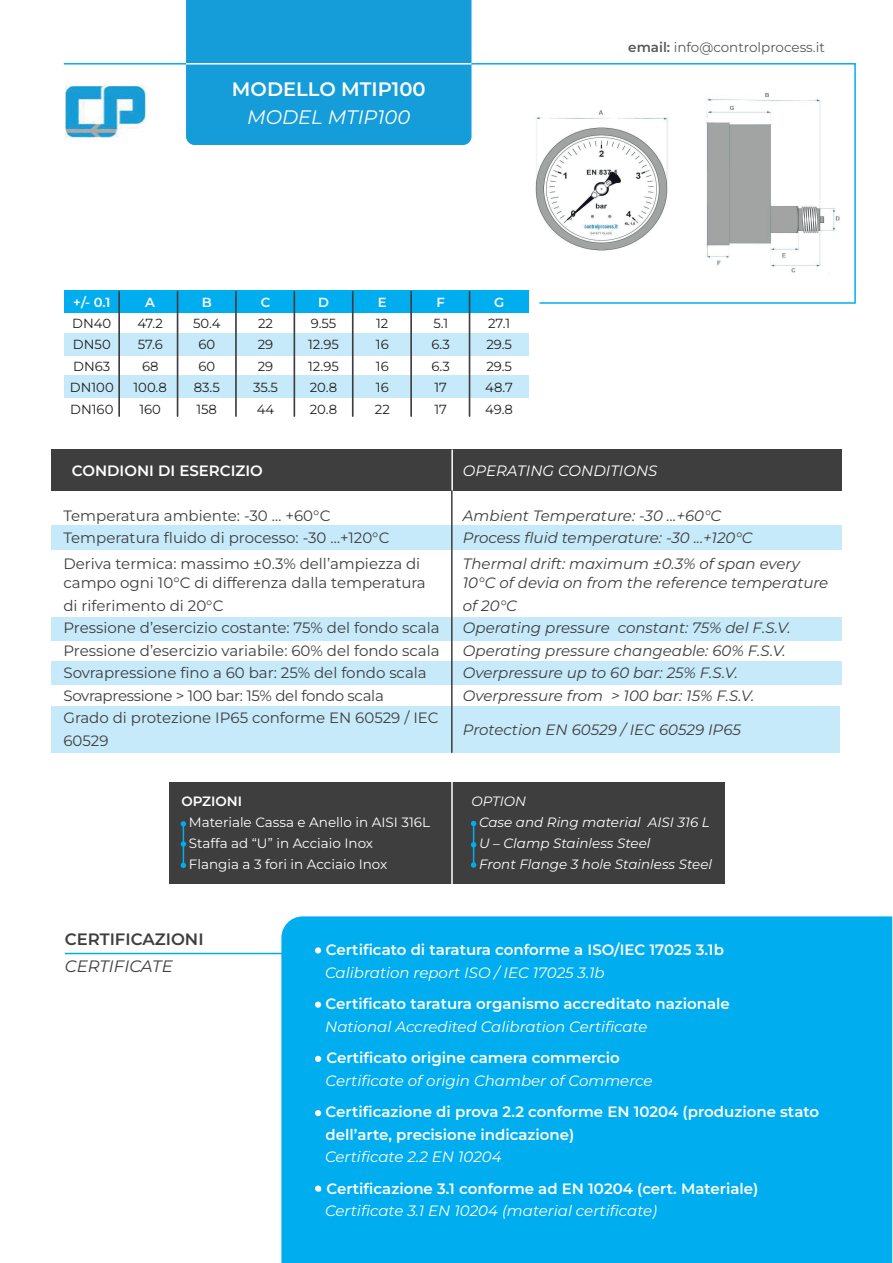
<style>
.page{position:relative;width:893px;height:1263px;background:#fff}
.page>*{position:absolute;margin:0;border:0;box-sizing:border-box;transform-origin:0 0}
.t1{font:600 19.5px "Montserrat";color:#fff}
.t2{font:italic 19.5px "Montserrat";color:#fff}
.t3{font:600 16.5px "Montserrat";color:#3e3e3f}
.t4{font:italic 16.5px "Montserrat";color:#3e3e3f}
.t5{font:15px/22.5px "Montserrat";color:#3e3e3f}
.t6{font:600 15px/22.5px "Montserrat";color:#fff}
.t7{font:italic 15px/22.5px "Montserrat";color:#3e3e3f}
.t8{font:italic 15px "Montserrat";color:#fff}
.t9{font:italic 13.5px "Montserrat";color:#fff}
.t10{font:13.5px "Montserrat";color:#fff}
.t11{font:13.5px "Montserrat";color:#57585a}
.t12{font:600 13.5px "Montserrat";color:#fff}
.t13{font:13.2px/21.5px "Montserrat";color:#231f20}
.t14{font:600 13.2px "Montserrat";color:#fff}
.s1{font-weight:600}
.s2{font-style:normal}
.s3{font-weight:400}
.s4{font-weight:400;font-style:italic}
</style>
<div class="page">
<hr style="left:65px;top:953px;width:259px;height:1px;background:#00aeef">
<div style="left:281px;top:916px;width:611px;height:347px;background:#00aeef"></div>
<div style="left:306px;top:1109px;width:11px;height:6px;background:#00aeef;border-radius:50%"></div>
<div style="left:306px;top:1129px;width:11px;height:6px;background:#00aeef;border-radius:50%"></div>
<div style="left:306px;top:1151px;width:11px;height:5px;background:#00aeef;border-radius:50%"></div>
<hr style="left:310px;top:1111px;width:1px;height:43px;background:#00aeef">
<div style="left:51px;top:449px;width:791px;height:42px;background:#3e3e3f"></div>
<div style="left:51px;top:525px;width:791px;height:25px;background:#c6eafa"></div>
<div style="left:51px;top:617px;width:791px;height:23px;background:#c6eafa"></div>
<div style="left:51px;top:661px;width:791px;height:24px;background:#c6eafa"></div>
<div style="left:51px;top:707px;width:789px;height:46px;background:#c6eafa"></div>
<hr style="left:451px;top:466px;width:2px;height:286px;background:#3e3e3f">
<hr style="left:451px;top:450px;width:2px;height:40px;background:#fff">
<div style="left:64px;top:334px;width:465px;height:22px;background:#c6eafa"></div>
<div style="left:64px;top:376px;width:465px;height:22px;background:#c6eafa"></div>
<div style="left:64px;top:290px;width:465px;height:22px;background:#00aeef"></div>
<hr style="left:118px;top:291px;width:2px;height:125px;background:#3e3e3f">
<hr style="left:177px;top:291px;width:1px;height:125px;background:#3e3e3f">
<hr style="left:235px;top:291px;width:2px;height:125px;background:#3e3e3f">
<hr style="left:294px;top:291px;width:1px;height:125px;background:#3e3e3f">
<hr style="left:352px;top:291px;width:2px;height:125px;background:#3e3e3f">
<hr style="left:410px;top:291px;width:2px;height:125px;background:#3e3e3f">
<hr style="left:469px;top:291px;width:1px;height:125px;background:#3e3e3f">
<svg style="left:63px;top:62px;width:793px;height:242px"></svg>
<div style="left:186px;top:0;width:285px;height:145px;background:#149dd9"></div>
<hr style="left:186px;top:63px;width:285px;height:2px;background:#fff">
<img style="left:65px;top:85px;width:82px;height:52px">
<svg style="left:315px;top:947px;width:6px;height:6px"></svg>
<div style="left:315px;top:1001px;width:6px;height:7px;background:#fff;border-radius:50%"></div>
<svg style="left:315px;top:1056px;width:6px;height:6px"></svg>
<svg style="left:315px;top:1110px;width:6px;height:6px"></svg>
<div style="left:315px;top:1185px;width:6px;height:7px;background:#fff;border-radius:50%"></div>
<div style="left:169px;top:782px;width:555px;height:101px;background:#3e3e3f"></div>
<svg style="left:181px;top:821px;width:5px;height:5px"></svg>
<svg style="left:181px;top:841px;width:5px;height:6px"></svg>
<svg style="left:181px;top:863px;width:5px;height:5px"></svg>
<hr style="left:183px;top:823px;width:1px;height:43px;background:#00aeef">
<svg style="left:471px;top:821px;width:5px;height:5px"></svg>
<svg style="left:471px;top:842px;width:5px;height:5px"></svg>
<svg style="left:471px;top:862px;width:5px;height:6px"></svg>
<hr style="left:473px;top:822px;width:1px;height:44px;background:#00aeef">
<hr style="left:451px;top:777px;width:2px;height:113px;background:#fff">
<h1 class="t1" style="left:232px;top:77px;width:195px">MODELLO MTIP100</h1>
<h1 class="t2" style="left:247px;top:104px;width:165px">MODEL MTIP100</h1>
<p class="t11" style="left:628px;top:39px;width:198px"><span class="s1">email:</span> info@controlprocess.it</p>
<p class="t14" style="left:73px;top:293px;width:39px">+/- 0.1</p>
<p class="t13" style="left:70px;top:312px;width:45px">DN40<br>DN50<br>DN63<br>DN100<br>DN160</p>
<p class="t14" style="left:145px;top:293px;width:11px">A</p>
<p class="t13" style="left:134px;top:312px;width:35px;text-align:center">47.2<br>57.6<br>68<br>100.8<br>160</p>
<p class="t14" style="left:202px;top:293px;width:12px">B</p>
<p class="t13" style="left:193px;top:312px;width:29px;text-align:center">50.4<br>60<br>60<br>83.5<br>158</p>
<p class="t14" style="left:261px;top:293px;width:11px">C</p>
<p class="t13" style="left:253px;top:312px;width:27px;text-align:center">22<br>29<br>29<br>35.5<br>44</p>
<p class="t14" style="left:318px;top:293px;width:12px">D</p>
<p class="t13" style="left:308px;top:312px;width:32px">9.55<br>12.95<br>12.95<br>20.8<br>20.8</p>
<p class="t14" style="left:378px;top:293px;width:10px">E</p>
<p class="t13" style="left:375px;top:312px;width:16px;text-align:justify">12<br>16<br>16<br>16<br>22</p>
<p class="t14" style="left:437px;top:293px;width:10px">F</p>
<p class="t13" style="left:431px;top:312px;width:20px">5.1<br>6.3<br>6.3<br>17<br>17</p>
<p class="t14" style="left:494px;top:293px;width:12px">G</p>
<p class="t13" style="left:485px;top:312px;width:29px">27.1<br>29.5<br>29.5<br>48.7<br>49.8</p>
<p class="t6" style="left:72px;top:459px;width:193px">CONDIONI DI ESERCIZIO</p>
<p class="t5" style="left:63px;top:504px;width:328px">Temperatura ambiente: -30 … +60°C<br>Temperatura fluido di processo: -30 …+120°C</p>
<p class="t5" style="left:63px;top:553px;width:364px;line-height:19.5px">Deriva termica: massimo ±0.3% dell’ampiezza di campo ogni 10°C di differenza dalla temperatura</p>
<p class="t5" style="left:63px;top:594px;width:378px">di riferimento di 20°C<br>Pressione d’esercizio costante: 75% del fondo scala Pressione d’esercizio variabile: 60% del fondo scala Sovrapressione fino a 60 bar: 25% del fondo scala Sovrapressione &gt; 100 bar: 15% del fondo scala<br>Grado di protezione IP65 conforme EN 60529 / IEC 60529</p>
<p class="t12" style="left:181px;top:792px;width:62px">OPZIONI</p>
<p class="t10" style="left:181px;top:813px;width:250px">• Materiale Cassa e Anello in AISI 316L</p>
<p class="t10" style="left:181px;top:834px;width:193px">• Staffa ad “U” in Acciaio Inox</p>
<p class="t10" style="left:181px;top:855px;width:207px">• Flangia a 3 fori in Acciaio Inox</p>
<p class="t8" style="left:463px;top:460px;width:196px">OPERATING CONDITIONS</p>
<p class="t7" style="left:463px;top:504px;width:291px">Ambient Temperature: -30 ...+60°C<br>Process fluid temperature: -30 ...+120°C</p>
<p class="t7" style="left:463px;top:553px;width:367px;line-height:19.5px">Thermal drift: maximum ±0.3% of span every<br>10°C of devia on from the reference temperature</p>
<p class="t7" style="left:463px;top:594px;width:329px">of 20°C<br>Operating pressure constant: 75% del F.S.V.<br>Operating pressure changeable: 60% F.S.V.<br>Overpressure up to 60 bar: 25% F.S.V.<br>Overpressure from &gt; 100 bar: 15% F.S.V.</p>
<p class="t7" style="left:463px;top:718px;width:280px">Protection EN 60529 / IEC 60529 IP65</p>
<p class="t9" style="left:472px;top:792px;width:56px">OPTION</p>
<p class="t9" style="left:472px;top:813px;width:240px"><span class="s2">•</span> Case and Ring material AISI 316 L</p>
<p class="t9" style="left:472px;top:834px;width:180px"><span class="s2">•</span> U – Clamp Stainless Steel</p>
<p class="t9" style="left:472px;top:855px;width:242px"><span class="s2">•</span> Front Flange 3 hole Stainless Steel</p>
<p class="t3" style="left:65px;top:928px;width:140px">CERTIFICAZIONI</p>
<p class="t4" style="left:65px;top:955px;width:109px">CERTIFICATE</p>
<p class="t6" style="left:325px;top:938px;width:400px;text-indent:-8px"><span class="s3">•</span> Certificato di taratura conforme a ISO/IEC 17025 3.1b<br><span class="s4">Calibration report ISO / IEC 17025 3.1b</span></p>
<p class="t6" style="left:325px;top:992px;width:406px;text-indent:-8px"><span class="s3">•</span> Certificato taratura organismo accreditato nazionale<br><span class="s4">National Accredited Calibration Certificate</span></p>
<p class="t6" style="left:317px;top:1046px;width:304px">• Certificato origine camera commercio</p>
<p class="t8" style="left:326px;top:1070px;width:328px">Certificate of origin Chamber of Commerce</p>
<p class="t6" style="left:326px;top:1100px;width:495px;text-indent:-8px"><span class="s3">•</span> Certificazione di prova 2.2 conforme EN 10204 (produzione stato dell’arte, precisione indicazione)</p>
<p class="t8" style="left:325px;top:1147px;width:178px">Certificate 2.2 EN 10204</p>
<p class="t6" style="left:317px;top:1177px;width:443px">• Certificazione 3.1 conforme ad EN 10204 (cert. Materiale)</p>
<p class="t8" style="left:325px;top:1201px;width:333px">Certificate 3.1 EN 10204 (material certificate)</p>
</div>
